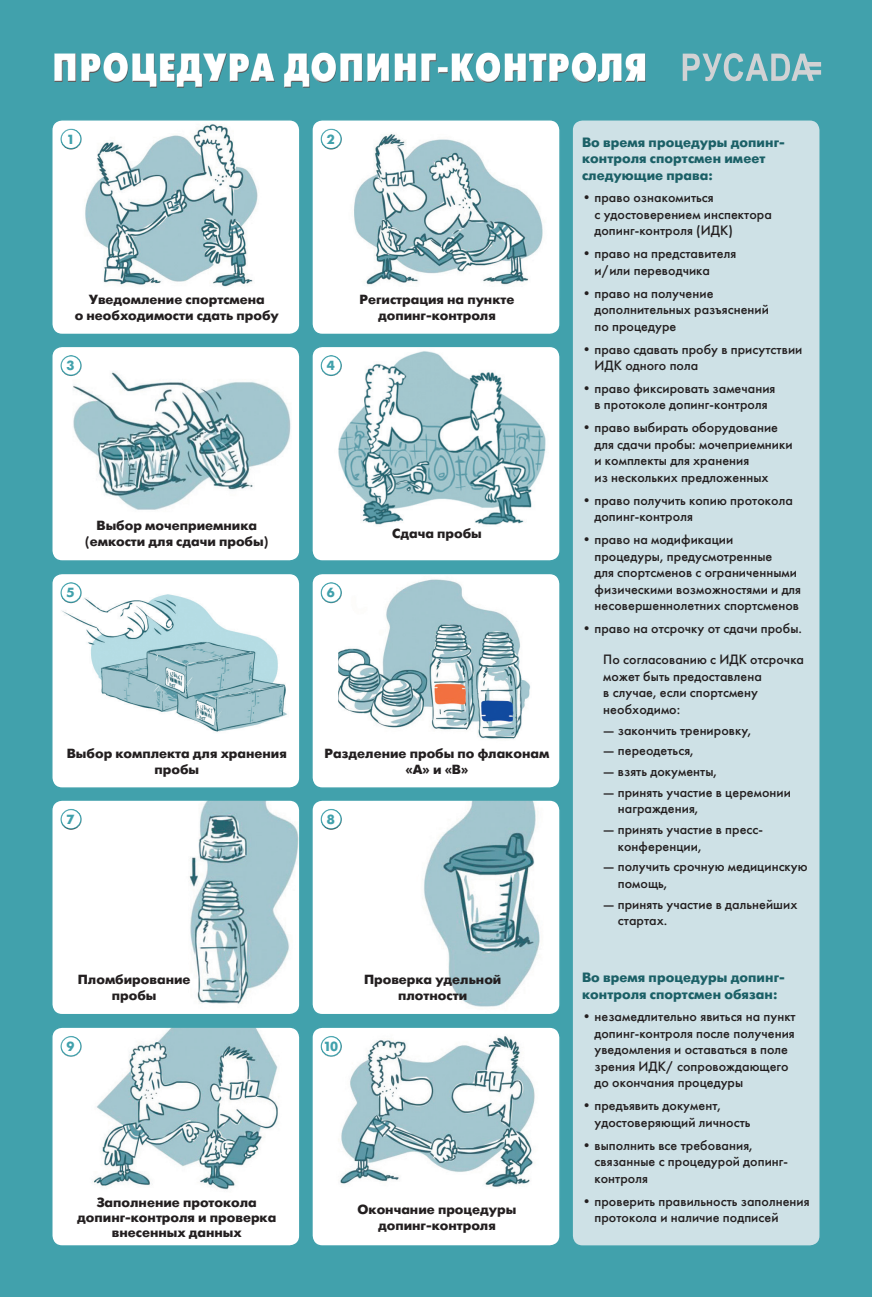
<style>
.page{position:relative;width:872px;height:1297px;background:#41a1ac}
.page>*{position:absolute;margin:0;border:0;box-sizing:border-box;transform-origin:0 0}
.t1{font:40.88px "Futura Futuris Cond Extra Bold C";color:#fff}
.t2{font:13.5px/16.5px "Futura Futuris C";letter-spacing:.005em;color:#231f20}
.t3{font:700 13.5px/16.5px "Futura Futuris C";letter-spacing:.005em;color:#1b6067}
.t4{font:700 13.2px/16.2px "Futura Futuris C";color:#231f20;text-align:center}
.t5{font:700 13.2px "Futura Futuris C";color:#41a1ac}
</style>
<div class="page">
<div style="left:53px;top:52px;width:593px;height:37px;background:#231f20;opacity:.75"></div>
<svg style="left:682px;top:53px;width:139px;height:28px"></svg>
<div style="left:52px;top:120px;width:248px;height:214px;background:#fff;border-radius:10px"></div>
<img style="left:85px;top:124px;width:174px;height:163px">
<div style="left:51px;top:119px;width:249px;height:216px;border:1px solid #41a1ac;border-radius:10px"></div>
<div style="left:60px;top:128px;width:22px;height:16px;background:#fff;opacity:.75"></div>
<div style="left:60px;top:132px;width:23px;height:18px;background:#231f20;opacity:.75"></div>
<div style="left:52px;top:573px;width:248px;height:215px;background:#fff;border-radius:10px"></div>
<img style="left:53px;top:579px;width:234px;height:153px">
<div style="left:51px;top:573px;width:249px;height:216px;border:1px solid #41a1ac;border-radius:10px"></div>
<div style="left:60px;top:582px;width:22px;height:15px;background:#fff;opacity:.75"></div>
<div style="left:60px;top:586px;width:23px;height:18px;background:#231f20;opacity:.75"></div>
<div style="left:52px;top:346px;width:248px;height:215px;background:#fff;border-radius:10px"></div>
<img style="left:73px;top:371px;width:218px;height:139px">
<div style="left:51px;top:346px;width:249px;height:216px;border:1px solid #41a1ac;border-radius:10px"></div>
<div style="left:60px;top:355px;width:22px;height:15px;background:#fff;opacity:.75"></div>
<div style="left:60px;top:359px;width:23px;height:18px;background:#231f20;opacity:.75"></div>
<div style="left:52px;top:800px;width:248px;height:215px;background:#fff;border-radius:10px"></div>
<img style="left:189px;top:801px;width:109px;height:212px">
<div style="left:51px;top:799px;width:249px;height:216px;border:1px solid #41a1ac;border-radius:10px"></div>
<div style="left:60px;top:808px;width:22px;height:16px;background:#fff;opacity:.75"></div>
<div style="left:60px;top:812px;width:23px;height:19px;background:#231f20;opacity:.75"></div>
<div style="left:52px;top:1027px;width:248px;height:219px;background:#fff;border-radius:10px"></div>
<img style="left:53px;top:1028px;width:245px;height:162px">
<div style="left:51px;top:1026px;width:249px;height:221px;border:1px solid #41a1ac;border-radius:10px"></div>
<div style="left:60px;top:1035px;width:22px;height:16px;background:#fff;opacity:.75"></div>
<div style="left:60px;top:1039px;width:23px;height:19px;background:#231f20;opacity:.75"></div>
<div style="left:572px;top:120px;width:248px;height:1126px;background:#cee1e6;border-radius:10px"></div>
<div style="left:312px;top:120px;width:248px;height:214px;background:#fff;border-radius:10px"></div>
<img style="left:354px;top:134px;width:189px;height:151px">
<div style="left:311px;top:119px;width:250px;height:216px;border:1px solid #41a1ac;border-radius:10px"></div>
<div style="left:320px;top:128px;width:22px;height:16px;background:#fff;opacity:.75"></div>
<div style="left:320px;top:132px;width:23px;height:18px;background:#231f20;opacity:.75"></div>
<div style="left:312px;top:573px;width:248px;height:215px;background:#fff;border-radius:10px"></div>
<img style="left:338px;top:579px;width:193px;height:160px">
<div style="left:311px;top:573px;width:250px;height:216px;border:1px solid #41a1ac;border-radius:10px"></div>
<div style="left:320px;top:582px;width:22px;height:15px;background:#fff;opacity:.75"></div>
<div style="left:320px;top:586px;width:23px;height:18px;background:#231f20;opacity:.75"></div>
<div style="left:312px;top:346px;width:248px;height:215px;background:#fff;border-radius:10px"></div>
<img style="left:338px;top:351px;width:208px;height:174px">
<div style="left:311px;top:346px;width:250px;height:216px;border:1px solid #41a1ac;border-radius:10px"></div>
<div style="left:320px;top:355px;width:22px;height:15px;background:#fff;opacity:.75"></div>
<div style="left:320px;top:359px;width:23px;height:18px;background:#231f20;opacity:.75"></div>
<div style="left:312px;top:800px;width:248px;height:215px;background:#fff;border-radius:10px"></div>
<img style="left:424px;top:801px;width:135px;height:212px">
<div style="left:311px;top:799px;width:250px;height:216px;border:1px solid #41a1ac;border-radius:10px"></div>
<div style="left:320px;top:808px;width:22px;height:16px;background:#fff;opacity:.75"></div>
<div style="left:320px;top:812px;width:23px;height:19px;background:#231f20;opacity:.75"></div>
<div style="left:312px;top:1027px;width:248px;height:219px;background:#fff;border-radius:10px"></div>
<img style="left:313px;top:1034px;width:246px;height:153px">
<div style="left:311px;top:1026px;width:250px;height:221px;border:1px solid #41a1ac;border-radius:10px"></div>
<div style="left:320px;top:1035px;width:22px;height:16px;background:#fff;opacity:.75"></div>
<div style="left:320px;top:1039px;width:23px;height:19px;background:#231f20;opacity:.75"></div>
<h1 class="t1" style="left:52px;top:45px;width:598px">ПРОЦЕДУРА ДОПИНГ-КОНТРОЛЯ</h1>
<p class="t5" style="left:67px;top:132px;width:10px">1</p>
<p class="t4" style="left:75px;top:292px;width:205px">Уведомление спортсмена<br>о необходимости сдать пробу</p>
<p class="t5" style="left:67px;top:358px;width:10px">3</p>
<p class="t4" style="left:85px;top:517px;width:185px">Выбор мочеприемника (емкости для сдачи пробы)</p>
<p class="t5" style="left:67px;top:585px;width:10px">5</p>
<p class="t4" style="left:67px;top:746px;width:221px">Выбор комплекта для хранения пробы</p>
<p class="t5" style="left:67px;top:812px;width:10px">7</p>
<p class="t5" style="left:327px;top:132px;width:10px">2</p>
<p class="t5" style="left:327px;top:358px;width:10px">4</p>
<p class="t4" style="left:359px;top:292px;width:156px">Регистрация на пункте допинг-контроля</p>
<p class="t5" style="left:327px;top:585px;width:10px">6</p>
<p class="t4" style="left:392px;top:525px;width:91px">Сдача пробы</p>
<p class="t4" style="left:324px;top:746px;width:226px">Разделение пробы по флаконам «A» и «B»</p>
<p class="t5" style="left:327px;top:812px;width:10px">8</p>
<p class="t3" style="left:582px;top:134px;width:204px">Во время процедуры допинг&shy;контроля спортсмен имеет следующие права:</p>
<p class="t2" style="left:594px;top:190px;width:179px;text-indent:-12px">• право ознакомиться<br>с удостоверением инспектора допинг-контроля (ИДК)</p>
<p class="t2" style="left:594px;top:245px;width:143px;text-indent:-12px">• право на представителя и/или переводчика</p>
<p class="t2" style="left:594px;top:285px;width:176px;text-indent:-12px">• право на получение дополнительных разъяснений по процедуре</p>
<p class="t2" style="left:594px;top:341px;width:209px;text-indent:-12px">• право сдавать пробу в присутствии<br>ИДК одного пола</p>
<p class="t2" style="left:582px;top:380px;width:195px;text-align:center">• право фиксировать замечания в протоколе допинг-контроля</p>
<p class="t2" style="left:594px;top:419px;width:200px;text-indent:-12px">• право выбирать оборудование для сдачи пробы: мочеприемники и комплекты для хранения<br>из нескольких предложенных</p>
<p class="t2" style="left:594px;top:492px;width:200px;text-indent:-12px">• право получить копию протокола допинг-контроля</p>
<p class="t2" style="left:594px;top:531px;width:208px;text-indent:-12px">• право на модификации процедуры, предусмотренные<br>для спортсменов с ограниченными физическими возможностями и для несовершеннолетних спортсменов</p>
<p class="t2" style="left:582px;top:620px;width:221px">• право на отсрочку от сдачи пробы.</p>
<p class="t2" style="left:603px;top:651px;width:202px">По согласованию с ИДК отсрочка может быть предоставлена<br>в случае, если спортсмену необходимо:</p>
<p class="t2" style="left:603px;top:722px;width:150px">— закончить тренировку,</p>
<p class="t2" style="left:603px;top:742px;width:92px">— переодеться,</p>
<p class="t2" style="left:603px;top:763px;width:115px">— взять документы,</p>
<p class="t2" style="left:618px;top:784px;width:175px;text-indent:-15px">— принять участие в церемонии награждения,</p>
<p class="t2" style="left:618px;top:821px;width:147px;text-indent:-15px">— принять участие в пресс&shy;конференции,</p>
<p class="t2" style="left:618px;top:858px;width:191px;text-indent:-15px">— получить срочную медицинскую помощь,</p>
<p class="t2" style="left:618px;top:896px;width:181px;text-indent:-15px">— принять участие в дальнейших стартах.</p>
<p class="t4" style="left:78px;top:972px;width:114px">Пломбирование пробы</p>
<p class="t5" style="left:67px;top:1039px;width:10px">9</p>
<p class="t5" style="left:323px;top:1039px;width:16px">10</p>
<p class="t4" style="left:364px;top:972px;width:139px">Проверка удельной плотности</p>
<p class="t4" style="left:77px;top:1196px;width:200px;line-height:14.7px">Заполнение протокола допинг-контроля и проверка внесенных данных</p>
<p class="t4" style="left:357px;top:1202px;width:160px">Окончание процедуры допинг-контроля</p>
<p class="t3" style="left:582px;top:969px;width:204px">Во время процедуры допинг&shy;контроля спортсмен обязан:</p>
<p class="t2" style="left:594px;top:1008px;width:203px;text-indent:-12px">• незамедлительно явиться на пункт допинг-контроля после получения уведомления и оставаться в поле зрения ИДК/ сопровождающего до окончания процедуры</p>
<p class="t2" style="left:594px;top:1097px;width:157px;text-indent:-12px">• предъявить документ, удостоверяющий личность</p>
<p class="t2" style="left:594px;top:1137px;width:195px;text-indent:-12px">• выполнить все требования, связанные с процедурой допинг&shy;контроля</p>
<p class="t2" style="left:594px;top:1193px;width:217px;text-indent:-12px">• проверить правильность заполнения протокола и наличие подписей</p>
</div>
